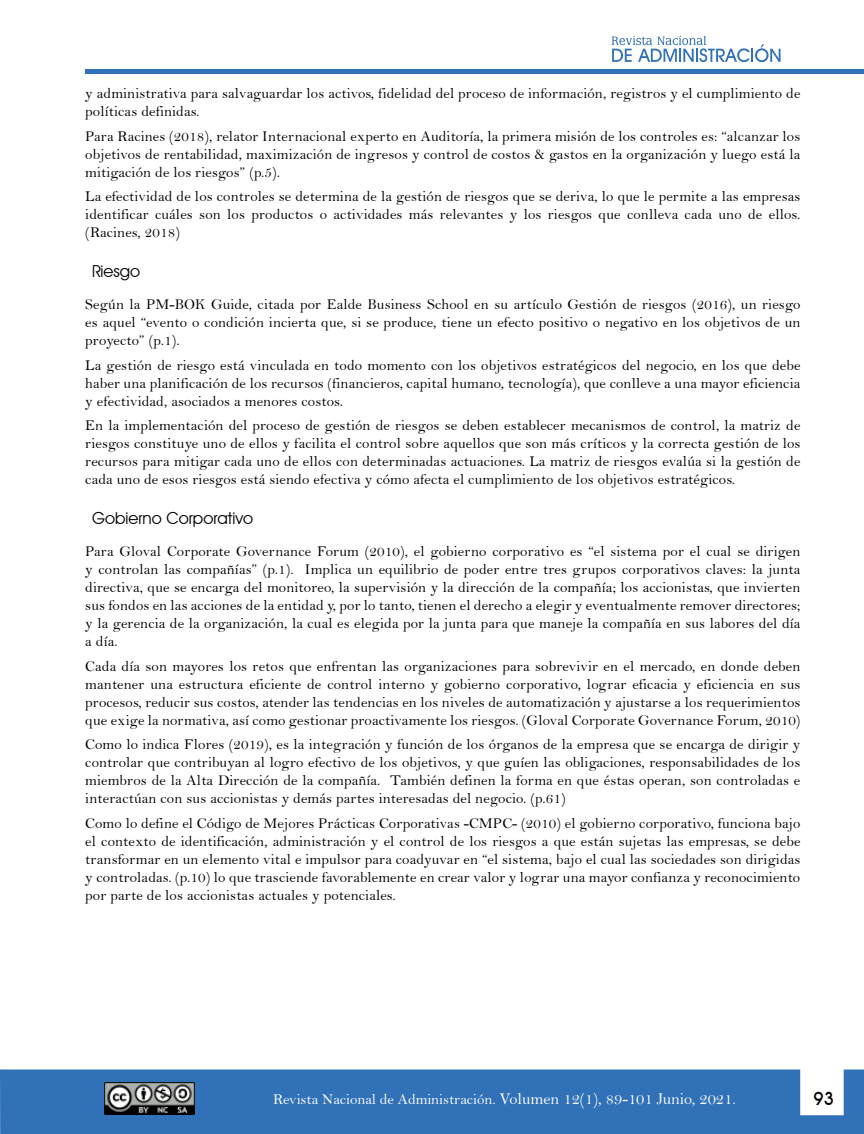
<style>
.page{position:relative;width:864px;height:1134px;background:#fff}
.page>*{position:absolute;margin:0;border:0;box-sizing:border-box;transform-origin:0 0}
.t1{font:700 18px "Decker";color:#000}
.t2{font:16.5px "Decker";color:#000}
.t3{font:15px/18px "Bell";letter-spacing:.01em;color:#000;text-align:justify}
.t4{font:15px "Bell";color:#fff}
.s1{font-size:16.5px}
</style>
<div class="page">
<svg style="left:612px;top:36px;width:169px;height:26px"></svg>
<div style="left:85px;top:69px;width:779px;height:5px;background:#3071b8"></div>
<div style="left:0;top:1070px;width:864px;height:64px;background:#3071b8"></div>
<img style="left:104px;top:1083px;width:90px;height:31px">
<p class="t3" style="left:85px;top:84px;width:717px">y administrativa para salvaguardar los activos, fidelidad del proceso de información, registros y el cumplimiento de políticas definidas.</p>
<p class="t3" style="left:85px;top:127px;width:717px">Para Racines (2018), relator Internacional experto en Auditoría, la primera misión de los controles es: “alcanzar los objetivos de rentabilidad, maximización de ingresos y control de costos &amp; gastos en la organización y luego está la mitigación de los riesgos” (p.5).</p>
<p class="t3" style="left:85px;top:187px;width:717px">La efectividad de los controles se determina de la gestión de riesgos que se deriva, lo que le permite a las empresas identificar cuáles son los productos o actividades más relevantes y los riesgos que conlleva cada uno de ellos. (Racines, 2018)</p>
<p class="t2" style="left:92px;top:261px;width:50px">Riesgo</p>
<p class="t3" style="left:85px;top:295px;width:717px">Según la PM-BOK Guide, citada por Ealde Business School en su artículo Gestión de riesgos (2016), un riesgo es aquel “evento o condición incierta que, si se produce, tiene un efecto positivo o negativo en los objetivos de un proyecto” (p.1).</p>
<p class="t3" style="left:85px;top:356px;width:717px">La gestión de riesgo está vinculada en todo momento con los objetivos estratégicos del negocio, en los que debe haber una planificación de los recursos (financieros, capital humano, tecnología), que conlleve a una mayor eficiencia y efectividad, asociados a menores costos.</p>
<p class="t3" style="left:85px;top:416px;width:717px">En la implementación del proceso de gestión de riesgos se deben establecer mecanismos de control, la matriz de riesgos constituye uno de ellos y facilita el control sobre aquellos que son más críticos y la correcta gestión de los recursos para mitigar cada uno de ellos con determinadas actuaciones. La matriz de riesgos evalúa si la gestión de cada uno de esos riesgos está siendo efectiva y cómo afecta el cumplimiento de los objetivos estratégicos.</p>
<p class="t2" style="left:92px;top:508px;width:163px">Gobierno Corporativo</p>
<p class="t3" style="left:85px;top:542px;width:717px">Para Gloval Corporate Governance Forum (2010), el gobierno corporativo es “el sistema por el cual se dirigen y controlan las compañías” (p.1). Implica un equilibrio de poder entre tres grupos corporativos claves: la junta directiva, que se encarga del monitoreo, la supervisión y la dirección de la compañía; los accionistas, que invierten sus fondos en las acciones de la entidad y, por lo tanto, tienen el derecho a elegir y eventualmente remover directores; y la gerencia de la organización, la cual es elegida por la junta para que maneje la compañía en sus labores del día a día.</p>
<p class="t3" style="left:85px;top:657px;width:717px">Cada día son mayores los retos que enfrentan las organizaciones para sobrevivir en el mercado, en donde deben mantener una estructura eficiente de control interno y gobierno corporativo, lograr eficacia y eficiencia en sus procesos, reducir sus costos, atender las tendencias en los niveles de automatización y ajustarse a los requerimientos que exige la normativa, así como gestionar proactivamente los riesgos. (Gloval Corporate Governance Forum, 2010)</p>
<p class="t3" style="left:85px;top:736px;width:717px">Como lo indica Flores (2019), es la integración y función de los órganos de la empresa que se encarga de dirigir y controlar que contribuyan al logro efectivo de los objetivos, y que guíen las obligaciones, responsabilidades de los miembros de la Alta Dirección de la compañía. También definen la forma en que éstas operan, son controladas e interactúan con sus accionistas y demás partes interesadas del negocio. (p.61)</p>
<p class="t3" style="left:85px;top:814px;width:717px">Como lo define el Código de Mejores Prácticas Corporativas -CMPC- (2010) el gobierno corporativo, funciona bajo el contexto de identificación, administración y el control de los riesgos a que están sujetas las empresas, se debe transformar en un elemento vital e impulsor para coadyuvar en “el sistema, bajo el cual las sociedades son dirigidas y controladas. (p.10) lo que trasciende favorablemente en crear valor y lograr una mayor confianza y reconocimiento por parte de los accionistas actuales y potenciales.</p>
<p class="t4" style="left:273px;top:1090px;width:464px">Revista Nacional de Administración. <span class="s1">Volumen 12(1), 89-101 Junio, 2021</span>.</p>
<p class="t1" style="left:813px;top:1088px;width:22px">93</p>
</div>
